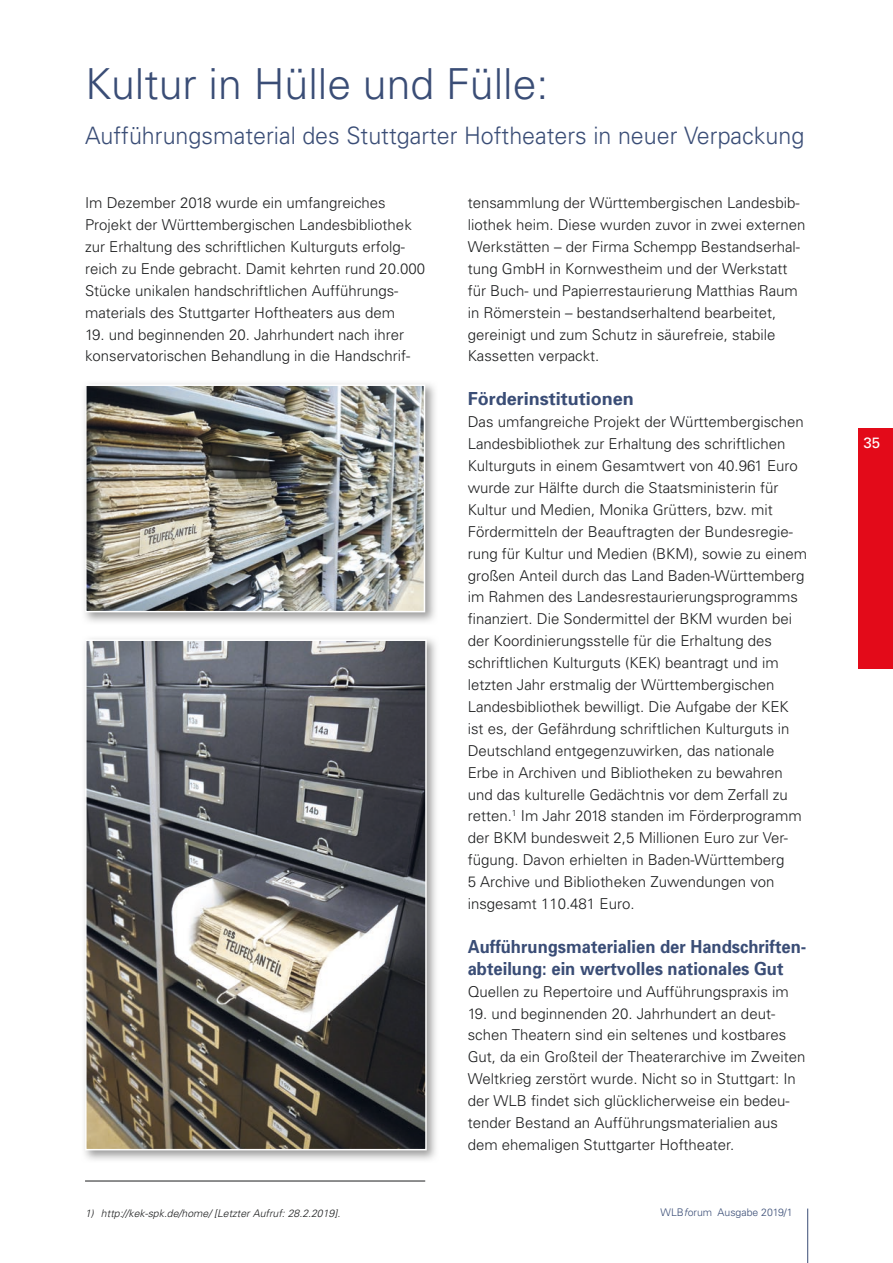
<style>
.page{position:relative;width:893px;height:1263px;background:#fff}
.page>*{position:absolute;margin:0;border:0;box-sizing:border-box;transform-origin:0 0}
.t1{font:42.75px "Univers Light 2";color:#3a4d76}
.t2{font:24px "Univers Light 2";color:#3a4d76}
.t3{font:700 18px/21.9px "Univers";color:#3a4d76;scale:.92 1}
.t4{font:700 18px "Univers";color:#3a4d76}
.t5{font:15px/21.9px "Univers Light 2";color:#1d1e1f}
.t6{font:15px "Univers";color:#fff}
.t7{font:10.5px "Univers Light Oblique 2";color:#1d1e1f}
.t8{font:300 10.5px "Univers";color:#3a4d76}
.s1{font-style:italic}
</style>
<div class="page">
<hr style="left:807px;top:1208px;width:1px;height:55px;background:#3a4d76">
<div style="left:859px;top:428px;width:34px;height:240px;background:#e30a19"></div>
<hr style="left:85px;top:1181px;width:340px;height:1px;background:#1d1e1f">
<img style="left:84px;top:638px;width:352px;height:522px">
<img style="left:88px;top:642px;width:336px;height:505px">
<div style="left:85px;top:639px;width:342px;height:511px;border:2px solid #fff"></div>
<img style="left:84px;top:383px;width:351px;height:239px">
<img style="left:88px;top:387px;width:334px;height:222px">
<div style="left:85px;top:384px;width:340px;height:228px;border:2px solid #fff"></div>
<h1 class="t1" style="left:85px;top:58px;width:465px">Kultur in Hülle und Fülle:</h1>
<h2 class="t2" style="left:85px;top:121px;width:721px">Aufführungsmaterial des Stuttgarter Hoftheaters in neuer Verpackung</h2>
<p class="t5" style="left:85px;top:191px;width:342px">Im Dezember 2018 wurde ein umfangreiches Projekt der Württembergischen Landesbibliothek zur Erhaltung des schriftlichen Kulturguts erfolg&shy;reich zu Ende gebracht. Damit kehrten rund 20.000<br>Stücke unikalen handschriftlichen Aufführungs&shy;materials des Stuttgarter Hoftheaters aus dem</p>
<p class="t5" style="left:85px;top:323px;width:327px">19. und beginnenden 20. Jahrhundert nach ihrer konservatorischen Behandlung in die Handschrif-</p>
<p class="t7" style="left:85px;top:1206px;width:257px">1) http://kek-spk.de/home/ [Letzter Aufruf: 28.2.2019].</p>
<p class="t5" style="left:468px;top:191px;width:339px">tensammlung der Württembergischen Landesbib&shy;liothek heim. Diese wurden zuvor in zwei externen Werkstätten – der Firma Schempp Bestandserhal&shy;tung GmbH in Kornwestheim und der Werkstatt für Buch- und Papierrestaurierung Matthias Raum in Römerstein – bestandserhaltend bearbeitet, gereinigt und zum Schutz in säurefreie, stabile Kassetten verpackt.</p>
<p class="t4" style="left:468px;top:387px;width:168px">Förderinstitutionen</p>
<p class="t5" style="left:468px;top:410px;width:341px">Das umfangreiche Projekt der Württembergischen Landesbibliothek zur Erhaltung des schriftlichen Kulturguts in einem Gesamtwert von 40.961 Euro wurde zur Hälfte durch die Staatsministerin für Kultur und Medien, Monika Grütters, bzw. mit Fördermitteln der Beauftragten der Bundesregie&shy;rung für Kultur und Medien (BKM), sowie zu einem großen Anteil durch das Land Baden-Württemberg im Rahmen des Landesrestaurierungsprogramms finanziert. Die Sondermittel der BKM wurden bei der Koordinierungsstelle für die Erhaltung des schriftlichen Kulturguts (KEK) beantragt und im letzten Jahr erstmalig der Württembergischen Landesbibliothek bewilligt. Die Aufgabe der KEK ist es, der Gefährdung schriftlichen Kulturguts in Deutschland entgegenzuwirken, das nationale Erbe in Archiven und Bibliotheken zu bewahren und das kulturelle Gedächtnis vor dem Zerfall zu retten.<sup>1</sup> Im Jahr 2018 standen im Förderprogramm der BKM bundesweit 2,5 Millionen Euro zur Ver&shy;fügung. Davon erhielten in Baden-Württemberg<br>5 Archive und Bibliotheken Zuwendungen von insgesamt 110.481 Euro.</p>
<p class="t3" style="left:468px;top:935px;width:370px">Aufführungsmaterialien der Handschriften&shy;abteilung: ein wertvolles nationales Gut</p>
<p class="t5" style="left:468px;top:980px;width:322px">Quellen zu Repertoire und Aufführungspraxis im</p>
<p class="t5" style="left:468px;top:1002px;width:339px">19. und beginnenden 20. Jahrhundert an deut&shy;schen Theatern sind ein seltenes und kostbares Gut, da ein Großteil der Theaterarchive im Zweiten Weltkrieg zerstört wurde. Nicht so in Stuttgart: In der WLB findet sich glücklicherweise ein bedeu&shy;tender Bestand an Aufführungsmaterialien aus dem ehemaligen Stuttgarter Hoftheater.</p>
<p class="t8" style="left:661px;top:1206px;width:134px">WLB<span class="s1">f</span>orum Ausgabe 2019/1</p>
<p class="t6" style="left:863px;top:434px;width:18px">35</p>
</div>
